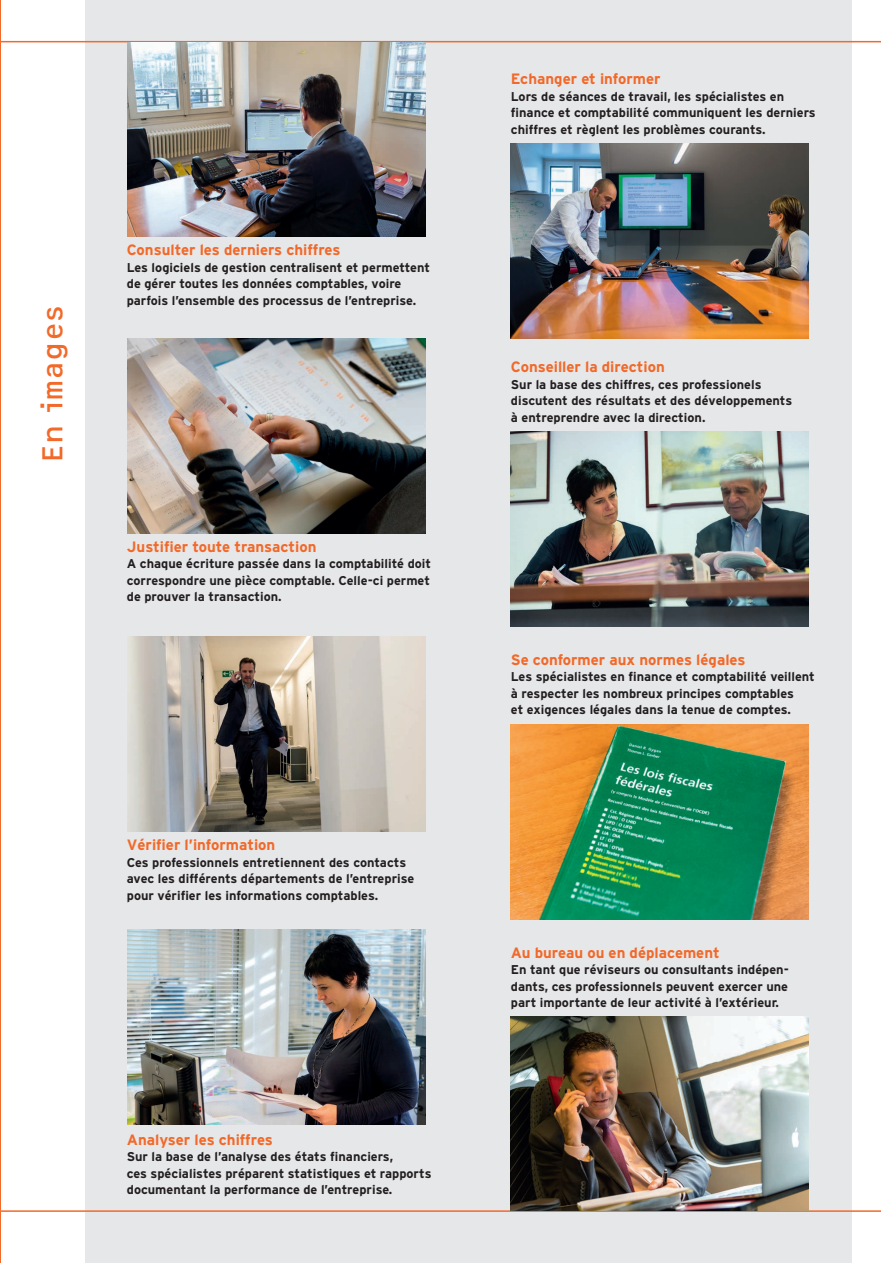
<style>
.page{position:relative;width:881px;height:1263px;background:#fff}
.page>*{position:absolute;margin:0;border:0;box-sizing:border-box;transform-origin:0 0}
.t1{font:30px "OCRF";color:#f26929}
.t2{font:700 15px "Interstate";color:#f26929}
.t3{font:700 12.75px/16.5px "Interstate";color:#231f20}
</style>
<div class="page">
<div style="left:85px;top:0;width:765px;height:1263px;background:#e6e7e9"></div>
<hr style="left:0;top:0;width:1px;height:1263px;background:#f26929">
<hr style="left:0;top:1210px;width:880px;height:2px;background:#f26929">
<hr style="left:0;top:41px;width:880px;height:1px;background:#f26929">
<img style="left:128px;top:42px;width:297px;height:195px">
<img style="left:128px;top:338px;width:297px;height:195px">
<img style="left:128px;top:636px;width:297px;height:195px">
<img style="left:128px;top:929px;width:297px;height:195px">
<img style="left:510px;top:143px;width:298px;height:195px">
<img style="left:510px;top:432px;width:298px;height:195px">
<img style="left:510px;top:724px;width:298px;height:195px">
<img style="left:510px;top:1017px;width:298px;height:193px">
<h1 class="t1" style="left:34px;top:463px;width:159px;rotate:-90deg">En images</h1>
<p class="t2" style="left:127px;top:242px;width:215px">Consulter les derniers chiffres</p>
<p class="t3" style="left:127px;top:259px;width:305px">Les logiciels de gestion centralisent et permettent de gérer toutes les données comptables, voire parfois l’ensemble des processus de l’entreprise.</p>
<p class="t2" style="left:127px;top:538px;width:191px">Justifier toute transaction</p>
<p class="t3" style="left:127px;top:556px;width:306px;text-align:justify">A chaque écriture passée dans la comptabilité doit correspondre une pièce comptable. Celle-ci permet de prouver la transaction.</p>
<p class="t2" style="left:127px;top:836px;width:150px">Vérifier l’information</p>
<p class="t3" style="left:127px;top:854px;width:289px">Ces professionnels entretiennent des contacts avec les différents départements de l’entreprise pour vérifier les informations comptables.</p>
<p class="t2" style="left:127px;top:1131px;width:148px">Analyser les chiffres</p>
<p class="t3" style="left:127px;top:1148px;width:306px">Sur la base de l’analyse des états financiers,<br>ces spécialistes préparent statistiques et rapports documentant la performance de l’entreprise.</p>
<p class="t2" style="left:510px;top:70px;width:151px">Echanger et informer</p>
<p class="t3" style="left:510px;top:88px;width:306px">Lors de séances de travail, les spécialistes en finance et comptabilité communiquent les derniers chiffres et règlent les problèmes courants.</p>
<p class="t2" style="left:510px;top:359px;width:155px">Conseiller la direction</p>
<p class="t3" style="left:510px;top:376px;width:283px">Sur la base des chiffres, ces professionels discutent des résultats et des développements à entreprendre avec la direction.</p>
<p class="t2" style="left:510px;top:651px;width:236px">Se conformer aux normes légales</p>
<p class="t3" style="left:510px;top:669px;width:305px">Les spécialistes en finance et comptabilité veillent à respecter les nombreux principes comptables<br>et exigences légales dans la tenue de comptes.</p>
<p class="t2" style="left:510px;top:944px;width:210px">Au bureau ou en déplacement</p>
<p class="t3" style="left:510px;top:961px;width:279px;text-align:justify">En tant que réviseurs ou consultants indépen&shy;dants, ces professionnels peuvent exercer une part importante de leur activité à l’extérieur.</p>
</div>
